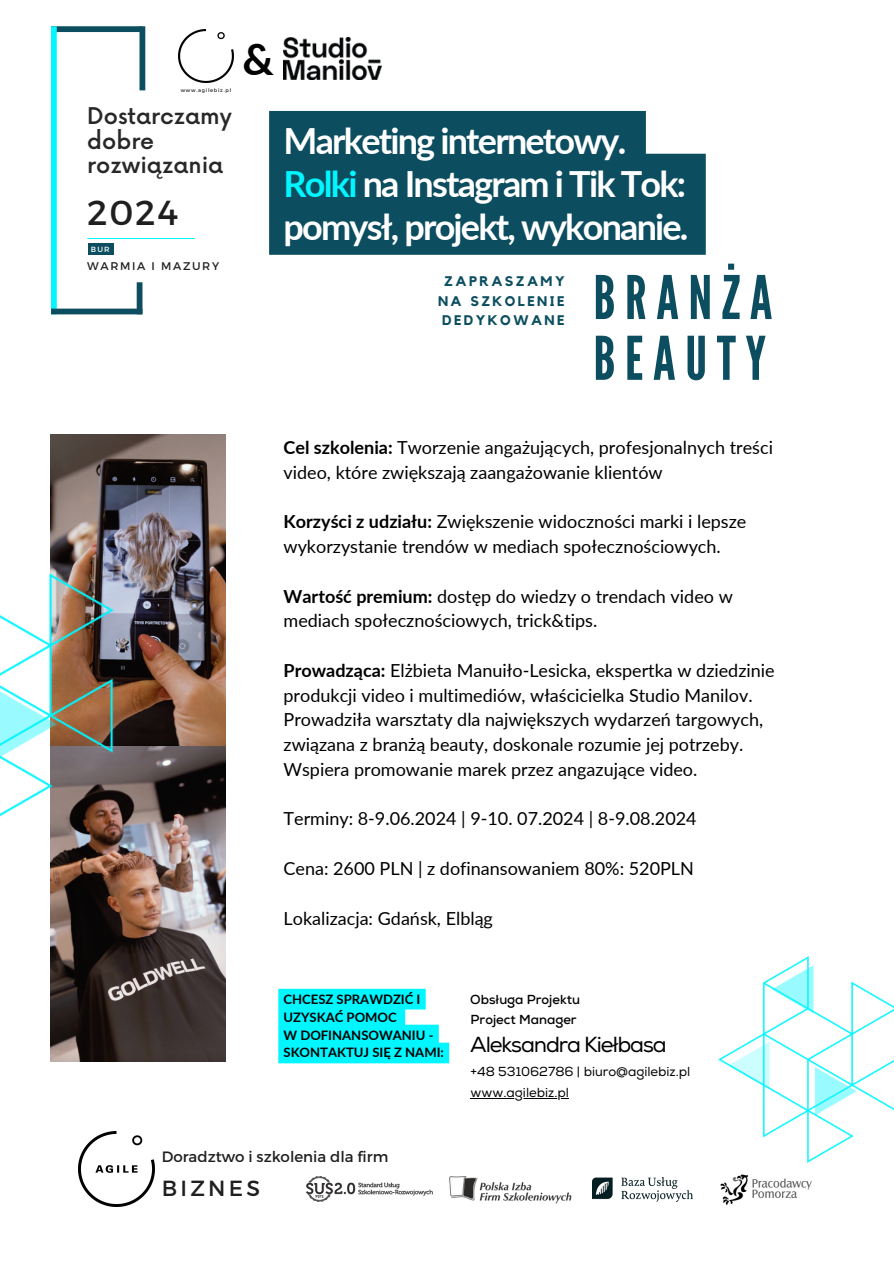
<style>
.page{position:relative;width:894px;height:1264px;background:#fff}
.page>*{position:absolute;margin:0;border:0;box-sizing:border-box;transform-origin:0 0}
.t1{font:60px/60.8px "League Gothic";letter-spacing:.16em;color:#0c4e60}
.t2{font:700 43.5px "Lato";color:#000}
.t3{font:700 36px/42.8px "Lato";letter-spacing:-.05em;color:#fff}
.t4{font:34.65px "Montserrat";color:#1f1f1f}
.t5{font:500 22.5px/24.8px "Now";color:#292828}
.t6{font:21.9px "Montserrat";letter-spacing:.15em;color:#1f1f1f}
.t7{font:21.75px "Nexa";letter-spacing:-.05em;color:#000}
.t8{font:18px/24.8px "Lato";color:#000}
.t9{font:15px "Montserrat";color:#1f1f1f}
.t10{font:700 13.95px/19.4px "Kollektif";letter-spacing:.175em;color:#0c4e60;text-align:center}
.t11{font:700 13.05px/18px "Lato";color:#000}
.t12{font:13.05px "Nexa";color:#000}
.t13{font:700 13.05px "Nexa";color:#000}
.t14{font:11.1px "Montserrat";letter-spacing:.15em;color:#1f1f1f}
.t15{font:7.5px "Montserrat";color:#fff}
.t16{font:4.95px "Montserrat";letter-spacing:.15em;color:#1f1f1f}
.s1{color:#01f6ff}
.s2{font-weight:700}
</style>
<div class="page">
<img style="left:179px;top:29px;width:54px;height:54px">
<div style="left:139px;top:26px;width:6px;height:64px;background:#0c4e60"></div>
<div style="left:51px;top:26px;width:91px;height:6px;background:#0c4e60"></div>
<div style="left:51px;top:26px;width:6px;height:288px;background:#01f6ff"></div>
<div style="left:51px;top:308px;width:91px;height:6px;background:#0c4e60"></div>
<div style="left:137px;top:282px;width:5px;height:32px;background:#0c4e60"></div>
<hr style="left:87px;top:238px;width:108px;height:1px;background:#01f6ff">
<div style="left:88px;top:243px;width:26px;height:12px;background:#0c4e60"></div>
<img style="left:283px;top:37px;width:98px;height:43px">
<img style="left:78px;top:1131px;width:77px;height:75px">
<img style="left:449px;top:1176px;width:123px;height:28px">
<img style="left:306px;top:1176px;width:128px;height:26px">
<img style="left:592px;top:1177px;width:99px;height:24px">
<img style="left:720px;top:1174px;width:92px;height:31px">
<hr style="left:470px;top:1098px;width:99px;height:1px;background:#000">
<img style="left:718px;top:956px;width:175px;height:206px">
<svg style="left:278px;top:988px;width:171px;height:75px;background:#1df7ff"></svg>
<img style="left:51px;top:434px;width:174px;height:627px">
<div style="left:269px;top:111px;width:436px;height:144px;background:#0c4e60"></div>
<img style="left:0;top:538px;width:113px;height:284px">
<p class="t16" style="left:181px;top:87px;width:52px">www.agilebiz.pl</p>
<h5 class="t5" style="left:87px;top:105px;width:146px">Dostarczamy dobre rozwiązania</h5>
<h3 class="t4" style="left:87px;top:190px;width:92px">2024</h3>
<p class="t14" style="left:87px;top:258px;width:133px">WARMIA I MAZURY</p>
<p class="t15" style="left:91px;top:244px;width:20px">BUR</p>
<p class="t2" style="left:242px;top:32px;width:33px">&amp;</p>
<p class="t3" style="left:283px;top:119px;width:406px">Marketing internetowy.<br><span class="s1">Rolki</span> na Instagram i Tik Tok: pomysł, projekt, wykonanie.</p>
<h4 class="t10" style="left:438px;top:272px;width:128px">ZAPRASZAMY<br>NA SZKOLENIE<br>DEDYKOWANE</h4>
<p class="t1" style="left:593px;top:268px;width:180px">BRANŻA<br>BEAUTY</p>
<h6 class="t8" style="left:283px;top:434px;width:491px"><span class="s2">Cel szkolenia:</span> Tworzenie angażujących, profesjonalnych treści video, które zwiększają zaangażowanie klientów</h6>
<p class="t8" style="left:283px;top:509px;width:464px"><span class="s2">Korzyści z udziału:</span> Zwiększenie widoczności marki i lepsze wykorzystanie trendów w mediach społecznościowych.</p>
<p class="t8" style="left:283px;top:583px;width:450px"><span class="s2">Wartość premium:</span> dostęp do wiedzy o trendach video w mediach społecznościowych, trick&amp;tips.</p>
<p class="t8" style="left:283px;top:657px;width:492px"><span class="s2">Prowadząca:</span> Elżbieta Manuiło-Lesicka, ekspertka w dziedzinie produkcji video i multimediów, właścicielka Studio Manilov.<br>Prowadziła warsztaty dla największych wydarzeń targowych, związana z branżą beauty, doskonale rozumie jej potrzeby.<br>Wspiera promowanie marek przez angazujące video.</p>
<p class="t8" style="left:283px;top:806px;width:414px">Terminy: 8-9.06.2024 | 9-10. 07.2024 | 8-9.08.2024</p>
<p class="t8" style="left:283px;top:855px;width:412px">Cena: 2600 PLN | z dofinansowaniem 80%: 520PLN</p>
<p class="t8" style="left:283px;top:905px;width:211px">Lokalizacja: Gdańsk, Elbląg</p>
<p class="t11" style="left:283px;top:989px;width:138px">CHCESZ SPRAWDZIĆ I<br>UZYSKAĆ POMOC</p>
<p class="t11" style="left:283px;top:1025px;width:162px">W DOFINANSOWANIU -<br>SKONTAKTUJ SIĘ Z NAMI:</p>
<p class="t13" style="left:470px;top:991px;width:111px">Obsługa Projektu</p>
<p class="t13" style="left:470px;top:1012px;width:108px">Project Manager</p>
<p class="t7" style="left:470px;top:1031px;width:198px">Aleksandra Kiełbasa</p>
<p class="t12" style="left:470px;top:1063px;width:221px">+48 531062786 | biuro@agilebiz.pl</p>
<p class="t12" style="left:470px;top:1085px;width:100px">www.agilebiz.pl</p>
<h2 class="t9" style="left:162px;top:1147px;width:228px">Doradztwo i szkolenia dla firm</h2>
<p class="t6" style="left:162px;top:1173px;width:100px">BIZNES</p>
</div>
